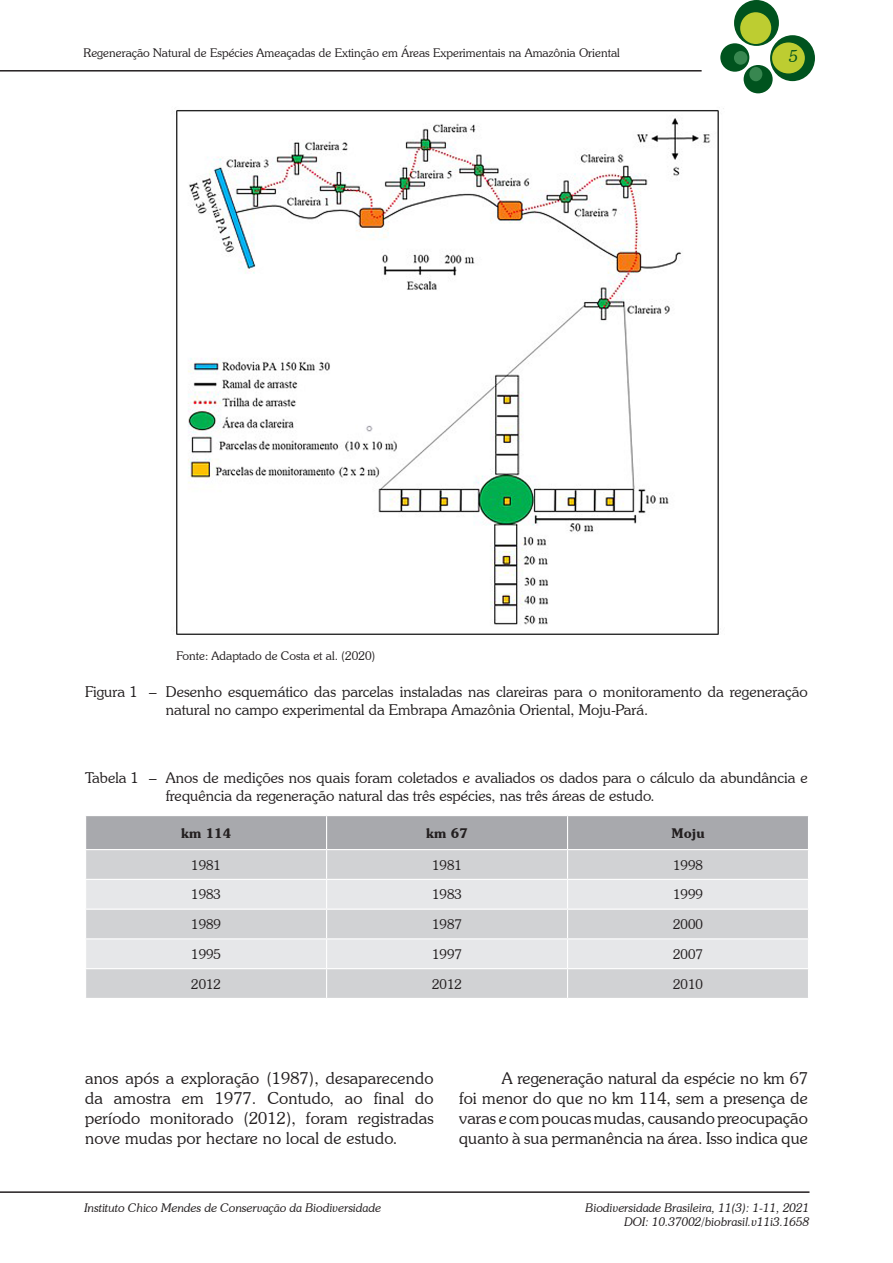
<style>
.page{position:relative;width:893px;height:1263px;background:#fff}
.page>*{position:absolute;margin:0;border:0;box-sizing:border-box;transform-origin:0 0}
.t1{font:300 16.5px/19.8px "Souvenir IT Cby BT";color:#231f20;text-align:justify}
.t2{font:italic 300 16.5px "Souvenir IT Cby BT";color:#00531e}
.t3{font:300 15px/18px "Souvenir IT Cby BT";color:#231f20}
.t4{font:300 13.5px "Souvenir IT Cby BT";color:#231f20}
.t5{font:600 13.5px "Souvenir IT Cby BT";color:#231f20}
.t6{font:italic 300 12px/14.4px "Souvenir IT Cby BT";color:#231f20;text-align:right}
.t7{font:300 12px "Souvenir IT Cby BT";color:#231f20}
</style>
<div class="page">
<div style="left:734px;top:0;width:45px;height:46px;background:#00531e;border-radius:50%"></div>
<div style="left:770px;top:35px;width:45px;height:46px;background:#00531e;border-radius:50%"></div>
<div style="left:720px;top:43px;width:29px;height:29px;background:#00531e;border-radius:50%"></div>
<div style="left:744px;top:65px;width:29px;height:28px;background:#00531e;border-radius:50%"></div>
<div style="left:740px;top:12px;width:31px;height:32px;background:#bdcd31;border-radius:50%"></div>
<div style="left:772px;top:42px;width:33px;height:31px;background:#bdcd31;border-radius:50%"></div>
<div style="left:734px;top:51px;width:13px;height:14px;background:#388750;border-radius:50%"></div>
<div style="left:749px;top:67px;width:13px;height:14px;background:#388750;border-radius:50%"></div>
<hr style="left:0;top:1191px;width:809px;height:2px;background:#231f20">
<hr style="left:0;top:70px;width:702px;height:2px;background:#231f20">
<svg style="left:86px;top:816px;width:722px;height:182px;background:#d1d2d5"></svg>
<img style="left:176px;top:108px;width:548px;height:527px">
<p class="t7" style="left:84px;top:46px;width:538px">Regeneração Natural de Espécies Ameaçadas de Extinção em Áreas Experimentais na Amazônia Oriental</p>
<p class="t2" style="left:789px;top:46px;width:11px">5</p>
<p class="t7" style="left:176px;top:648px;width:201px">Fonte: Adaptado de Costa et al. (2020)</p>
<p class="t3" style="left:166px;top:683px;width:643px;text-indent:-81px">Figura 1 – Desenho esquemático das parcelas instaladas nas clareiras para o monitoramento da regeneração natural no campo experimental da Embrapa Amazônia Oriental, Moju-Pará.</p>
<p class="t3" style="left:166px;top:768px;width:644px;text-indent:-81px">Tabela 1 – Anos de medições nos quais foram coletados e avaliados os dados para o cálculo da abundância e frequência da regeneração natural das três espécies, nas três áreas de estudo.</p>
<p class="t5" style="left:181px;top:824px;width:52px">km 114</p>
<p class="t5" style="left:426px;top:824px;width:43px">km 67</p>
<p class="t5" style="left:671px;top:824px;width:34px">Moju</p>
<p class="t4" style="left:191px;top:856px;width:31px">1981</p>
<p class="t4" style="left:432px;top:856px;width:31px">1981</p>
<p class="t4" style="left:673px;top:856px;width:31px">1998</p>
<p class="t4" style="left:191px;top:886px;width:31px">1983</p>
<p class="t4" style="left:432px;top:886px;width:31px">1983</p>
<p class="t4" style="left:673px;top:886px;width:31px">1999</p>
<p class="t4" style="left:191px;top:916px;width:31px">1989</p>
<p class="t4" style="left:432px;top:916px;width:31px">1987</p>
<p class="t4" style="left:673px;top:916px;width:31px">2000</p>
<p class="t4" style="left:191px;top:946px;width:31px">1995</p>
<p class="t4" style="left:432px;top:946px;width:31px">1997</p>
<p class="t4" style="left:673px;top:946px;width:31px">2007</p>
<p class="t4" style="left:191px;top:976px;width:31px">2012</p>
<p class="t4" style="left:432px;top:976px;width:31px">2012</p>
<p class="t4" style="left:673px;top:976px;width:31px">2010</p>
<p class="t1" style="left:85px;top:1068px;width:350px">anos após a exploração (1987), desaparecendo da amostra em 1977. Contudo, ao final do período monitorado (2012), foram registradas nove mudas por hectare no local de estudo.</p>
<p class="t1" style="left:459px;top:1068px;width:350px;text-indent:43px">A regeneração natural da espécie no km 67 foi menor do que no km 114, sem a presença de varas e com poucas mudas, causando preocupação quanto à sua permanência na área. Isso indica que</p>
<p class="t6" style="left:84px;top:1200px;width:298px">Instituto Chico Mendes de Conservação da Biodiversidade</p>
<p class="t6" style="left:586px;top:1200px;width:225px">Biodiversidade Brasileira, 11(3): 1-11, 2021<br>DOI: 10.37002/biobrasil.v11i3.1658</p>
</div>
